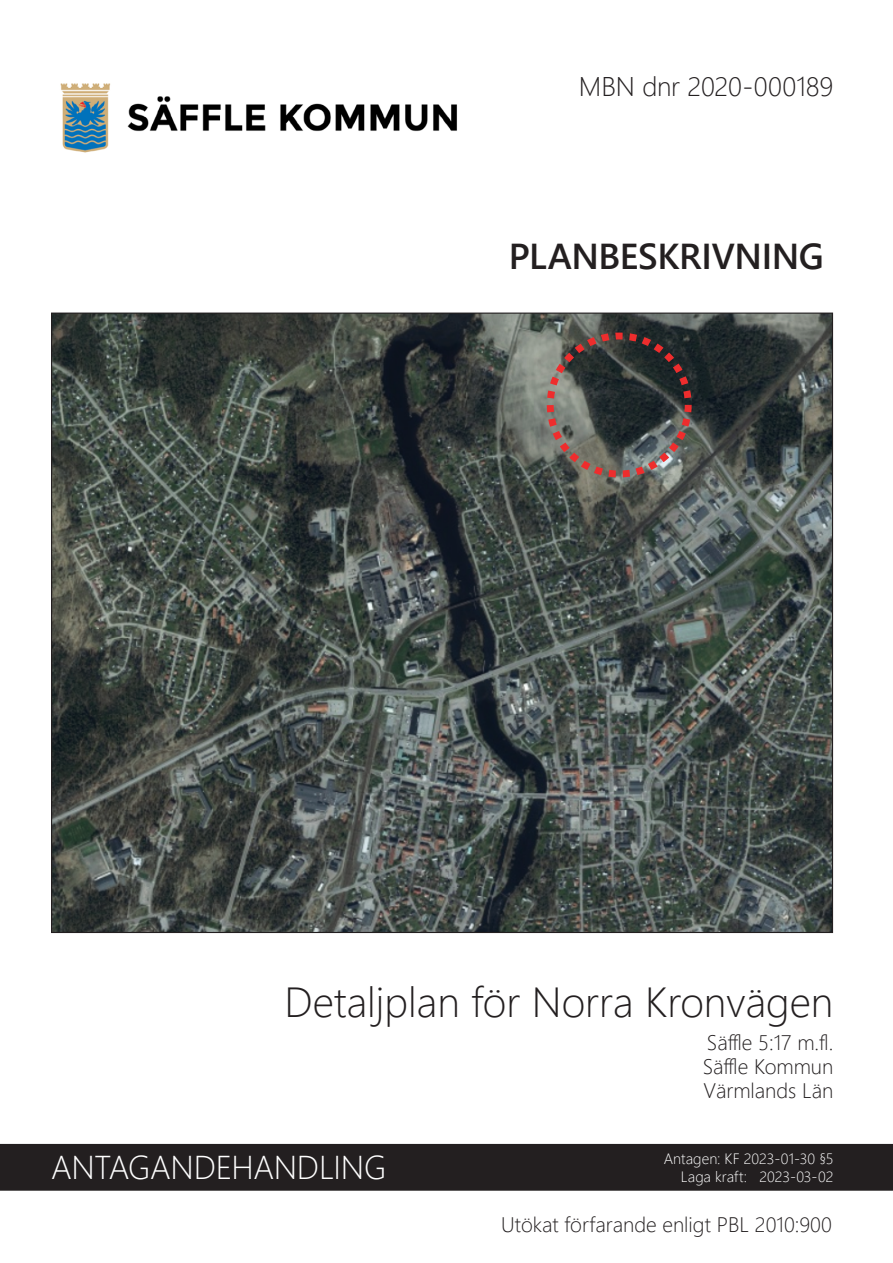
<style>
.page{position:relative;width:893px;height:1263px;background:#fff}
.page>*{position:absolute;margin:0;border:0;box-sizing:border-box;transform-origin:0 0}
.Framida_Rubrik_1{font:42px "Segoe UI Light 2";color:#231f20}
.t1{font:600 36px "Segoe UI";letter-spacing:-.01em;color:#231f20}
.t2{font:300 33px "Segoe UI";letter-spacing:-.01em;color:#fff}
.t3{font:300 27px "Segoe UI";letter-spacing:-.01em;color:#231f20}
.Framsida_Rubrik_2{font:300 21px "Segoe UI";color:#231f20}
.t4{font:300 15px "Segoe UI";color:#fff}
</style>
<div class="page">
<img style="left:53px;top:315px;width:778px;height:616px">
<div style="left:547px;top:333px;width:145px;height:144px;border:7px dashed #ee2d2d;border-radius:50%"></div>
<div style="left:1px;top:1145px;width:891px;height:45px;background:#231f20"></div>
<div style="left:0;top:1144px;width:893px;height:47px;border:2px solid #231f20"></div>
<img style="left:60px;top:83px;width:397px;height:70px">
<p class="t3" style="left:579px;top:61px;width:256px">MBN dnr 2020-000189</p>
<p class="t1" style="left:509px;top:222px;width:317px">PLANBESKRIVNING</p>
<p class="Framida_Rubrik_1" style="left:285px;top:963px;width:550px">Detaljplan för Norra Kronvägen</p>
<p class="Framsida_Rubrik_2" style="left:707px;top:1022px;width:128px">Säffle 5:17 m.fl.</p>
<p class="Framsida_Rubrik_2" style="left:703px;top:1046px;width:132px">Säffle Kommun</p>
<p class="Framsida_Rubrik_2" style="left:703px;top:1070px;width:131px">Värmlands Län</p>
<p class="t2" style="left:51px;top:1136px;width:337px">ANTAGANDEHANDLING</p>
<p class="t4" style="left:664px;top:1144px;width:171px">Antagen: KF 2023-01-30 §5</p>
<p class="t4" style="left:681px;top:1162px;width:154px">Laga kraft: 2023-03-02</p>
<p class="Framsida_Rubrik_2" style="left:501px;top:1204px;width:332px">Utökat förfarande enligt PBL 2010:900</p>
</div>
